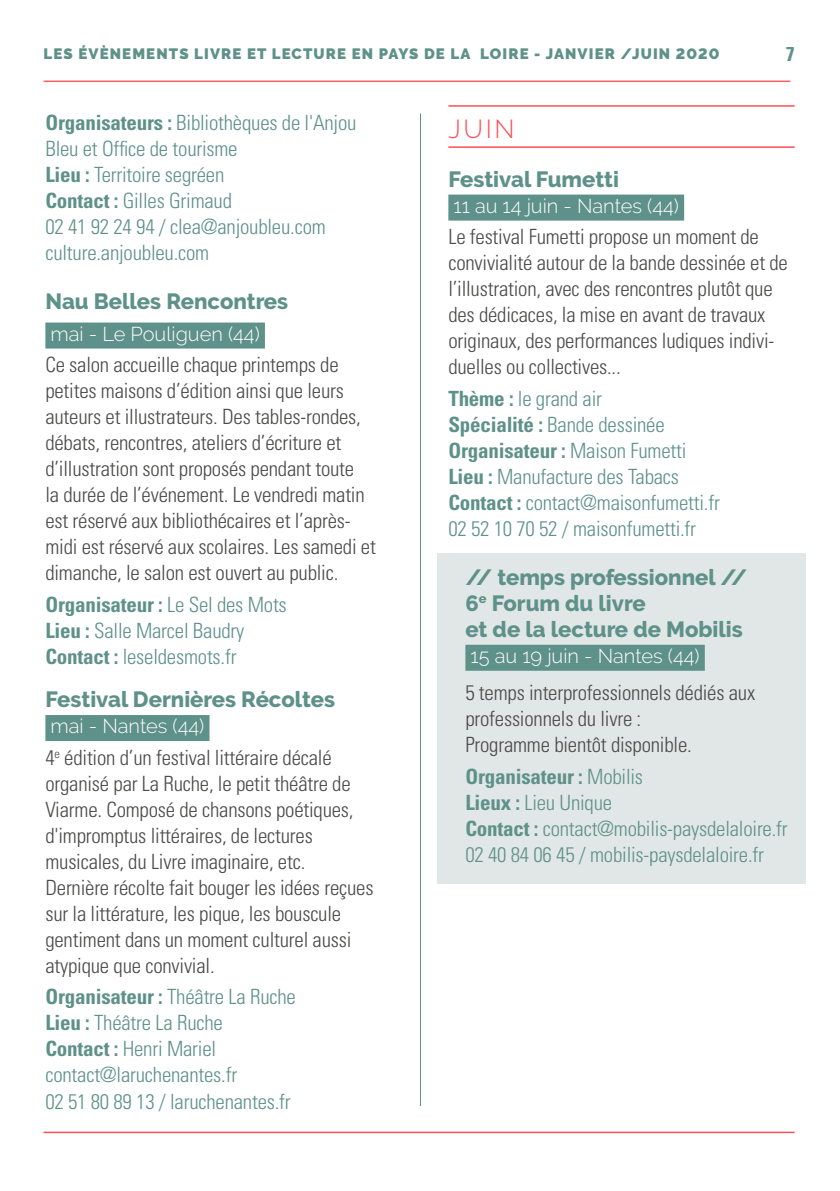
<style>
.page{position:relative;width:840px;height:1191px;background:#fff}
.page>*{position:absolute;margin:0;border:0;box-sizing:border-box;transform-origin:0 0}
.t1{font:300 26px "Raleway";color:#fd4f57}
.t2{font:800 22px/26px "Raleway";color:#5e9189}
.t3{font:300 condensed 21px/26px "Univers";letter-spacing:-.01em;color:#4a4a49}
.t4{font:300 condensed 21px/26px "Univers";letter-spacing:-.01em;color:#5e9189}
.t5{font:300 20px "Raleway";color:#fff}
.t6{font:700 condensed 20px "Univers";color:#5e9189}
.t7{font:900 15px "Raleway";letter-spacing:.075em;color:#5e9189}
.s1{font-weight:700}
</style>
<div class="page">
<hr style="left:420px;top:113px;width:1px;height:993px;background:#5e9189">
<hr style="left:43px;top:81px;width:746px;height:1px;background:#fd5e64">
<hr style="left:43px;top:1131px;width:751px;height:2px;background:#fd4f57">
<div style="left:45px;top:322px;width:220px;height:26px;background:#5e9189"></div>
<div style="left:45px;top:715px;width:164px;height:26px;background:#5e9189"></div>
<hr style="left:448px;top:105px;width:346px;height:2px;background:#fd4f57">
<hr style="left:448px;top:146px;width:346px;height:2px;background:#fd4f57">
<div style="left:448px;top:195px;width:235px;height:26px;background:#5e9189"></div>
<div style="left:437px;top:552px;width:368px;height:132px;background:#e1e7e6"></div>
<div style="left:465px;top:645px;width:239px;height:26px;background:#5e9189"></div>
<div style="left:437px;top:672px;width:368px;height:101px;background:#e1e7e6"></div>
<div style="left:437px;top:755px;width:368px;height:129px;background:#e1e7e6"></div>
<p class="t7" style="left:43px;top:45px;width:677px">LES ÉVÈNEMENTS LIVRE ET LECTURE EN PAYS DE LA LOIRE - JANVIER /JUIN 2020</p>
<p class="t6" style="left:785px;top:42px;width:10px">7</p>
<p class="t4" style="left:45px;top:110px;width:312px"><span class="s1">Organisateurs :</span> Bibliothèques de l'Anjou<br>Bleu et Office de tourisme<br><span class="s1">Lieu :</span> Territoire segréen<br><span class="s1">Contact :</span> Gilles Grimaud<br>02 41 92 24 94 / clea@anjoubleu.com culture.anjoubleu.com</p>
<p class="t2" style="left:45px;top:288px;width:244px">Nau Belles Rencontres</p>
<p class="t5" style="left:50px;top:322px;width:210px">mai - Le Pouliguen (44)</p>
<p class="t3" style="left:45px;top:352px;width:332px">Ce salon accueille chaque printemps de petites maisons d’édition ainsi que leurs auteurs et illustrateurs. Des tables-rondes, débats, rencontres, ateliers d’écriture et d’illustration sont proposés pendant toute<br>la durée de l’événement. Le vendredi matin est réservé aux bibliothécaires et l’après&shy;midi est réservé aux scolaires. Les samedi et dimanche, le salon est ouvert au public.</p>
<p class="t4" style="left:45px;top:591px;width:243px"><span class="s1">Organisateur :</span> Le Sel des Mots<br><span class="s1">Lieu :</span> Salle Marcel Baudry<br><span class="s1">Contact :</span> leseldesmots.fr</p>
<p class="t2" style="left:45px;top:686px;width:291px">Festival Dernières Récoltes</p>
<p class="t5" style="left:50px;top:714px;width:155px">mai - Nantes (44)</p>
<p class="t3" style="left:45px;top:744px;width:329px">4<sup>e</sup> édition d’un festival littéraire décalé organisé par La Ruche, le petit théâtre de Viarme. Composé de chansons poétiques, d'impromptus littéraires, de lectures musicales, du Livre imaginaire, etc.<br>Dernière récolte fait bouger les idées reçues sur la littérature, les pique, les bouscule gentiment dans un moment culturel aussi atypique que convivial.</p>
<p class="t4" style="left:45px;top:984px;width:252px"><span class="s1">Organisateur :</span> Théâtre La Ruche<br><span class="s1">Lieu :</span> Théâtre La Ruche<br><span class="s1">Contact :</span> Henri Mariel contact@laruchenantes.fr<br>02 51 80 89 13 / laruchenantes.fr</p>
<p class="t1" style="left:448px;top:113px;width:68px">JUIN</p>
<p class="t2" style="left:448px;top:166px;width:172px">Festival Fumetti</p>
<p class="t5" style="left:453px;top:194px;width:227px">11 au 14 juin - Nantes (44)</p>
<p class="t3" style="left:448px;top:224px;width:341px">Le festival Fumetti propose un moment de convivialité autour de la bande dessinée et de l’illustration, avec des rencontres plutôt que des dédicaces, la mise en avant de travaux originaux, des performances ludiques indivi&shy;duelles ou collectives...</p>
<p class="t4" style="left:448px;top:385px;width:273px"><span class="s1">Thème :</span> le grand air<br><span class="s1">Spécialité :</span> Bande dessinée<br><span class="s1">Organisateur :</span> Maison Fumetti<br><span class="s1">Lieu :</span> Manufacture des Tabacs<br><span class="s1">Contact :</span> contact@maisonfumetti.fr<br>02 52 10 70 52 / maisonfumetti.fr</p>
<p class="t2" style="left:465px;top:564px;width:283px">// temps professionnel //<br>6<sup>e</sup> Forum du livre<br>et de la lecture de Mobilis</p>
<p class="t5" style="left:470px;top:644px;width:230px">15 au 19 juin - Nantes (44)</p>
<p class="t3" style="left:465px;top:679px;width:291px">5 temps interprofessionnels dédiés aux professionnels du livre :<br>Programme bientôt disponible.</p>
<p class="t4" style="left:465px;top:763px;width:323px"><span class="s1">Organisateur :</span> Mobilis<br><span class="s1">Lieux :</span> Lieu Unique<br><span class="s1">Contact :</span> contact@mobilis-paysdelaloire.fr<br>02 40 84 06 45 / mobilis-paysdelaloire.fr</p>
</div>
